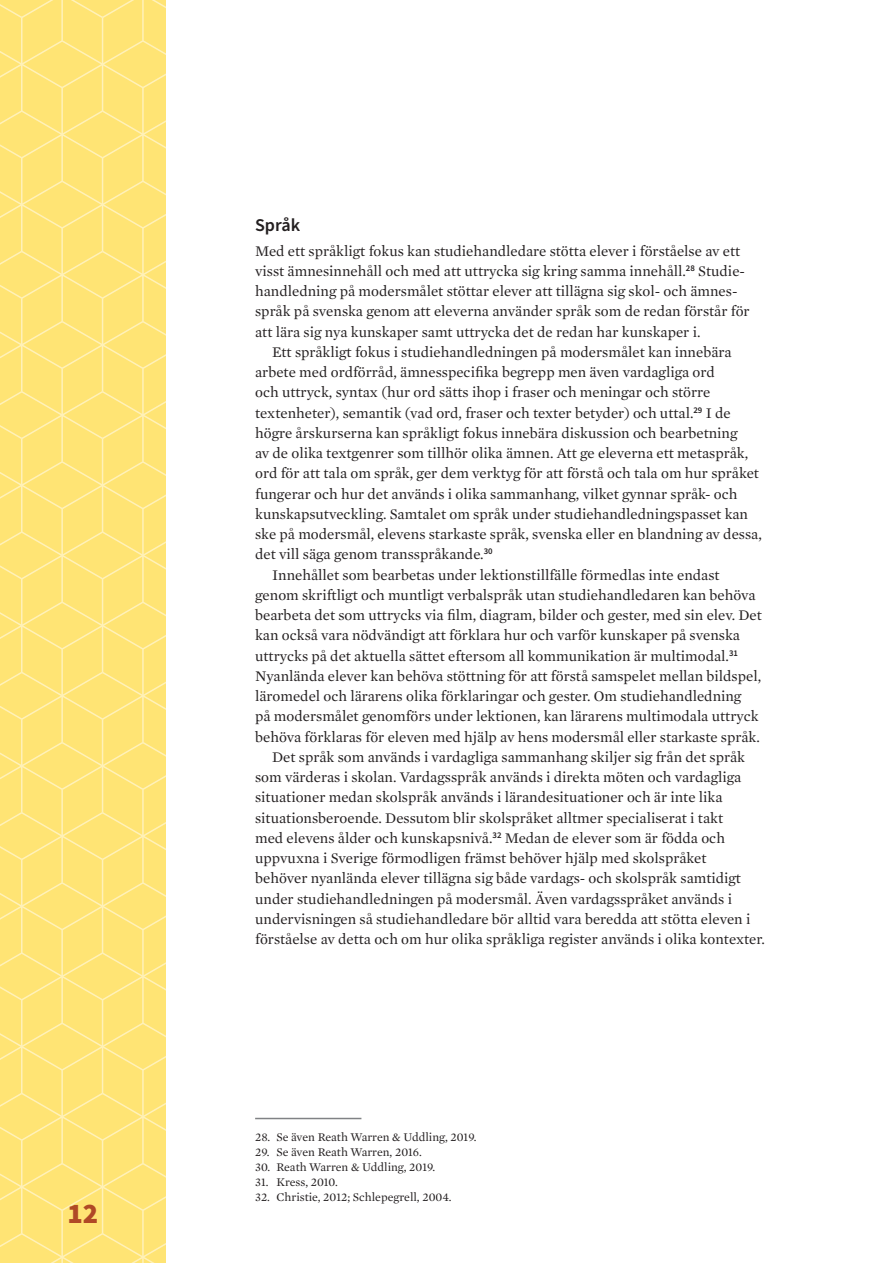
<style>
.page{position:relative;width:893px;height:1263px;background:#fff}
.page>*{position:absolute;margin:0;border:0;box-sizing:border-box;transform-origin:0 0}
.t1{font:900 28.5px "Source Sans Pro";color:#b04926}
.Rubrik_3{font:600 18px "Source Sans Pro";color:#231f20}
.Brödtext_indrag{font:15px/20.2px "Mercury Text G1";color:#231f20}
.Fotnotstext_2-siffri{font:12px "Mercury Text G1";color:#231f20}
</style>
<div class="page">
<div style="left:0;top:0;width:166px;height:1263px;background:#ffe474"></div>
<hr style="left:61px;top:0;width:2px;height:41px;background:#fff">
<hr style="left:21px;top:18px;width:2px;height:46px;background:#fff">
<hr style="left:142px;top:0;width:2px;height:41px;background:#fff">
<hr style="left:102px;top:18px;width:1px;height:46px;background:#fff">
<svg style="left:0;top:0;width:166px;height:20px"></svg>
<hr style="left:21px;top:64px;width:2px;height:47px;background:#fff">
<hr style="left:102px;top:64px;width:1px;height:47px;background:#fff">
<hr style="left:61px;top:88px;width:2px;height:46px;background:#fff">
<hr style="left:142px;top:88px;width:2px;height:46px;background:#fff">
<svg style="left:0;top:39px;width:166px;height:51px"></svg>
<hr style="left:61px;top:134px;width:2px;height:47px;background:#fff">
<hr style="left:21px;top:158px;width:2px;height:47px;background:#fff">
<hr style="left:142px;top:134px;width:2px;height:47px;background:#fff">
<hr style="left:102px;top:158px;width:1px;height:47px;background:#fff">
<svg style="left:0;top:109px;width:166px;height:51px"></svg>
<hr style="left:21px;top:205px;width:2px;height:46px;background:#fff">
<hr style="left:102px;top:205px;width:1px;height:46px;background:#fff">
<hr style="left:61px;top:228px;width:2px;height:47px;background:#fff">
<hr style="left:142px;top:228px;width:2px;height:47px;background:#fff">
<svg style="left:0;top:179px;width:166px;height:51px"></svg>
<hr style="left:61px;top:275px;width:2px;height:47px;background:#fff">
<hr style="left:21px;top:298px;width:2px;height:47px;background:#fff">
<hr style="left:142px;top:275px;width:2px;height:47px;background:#fff">
<hr style="left:102px;top:298px;width:1px;height:47px;background:#fff">
<svg style="left:0;top:249px;width:166px;height:51px"></svg>
<hr style="left:21px;top:345px;width:2px;height:47px;background:#fff">
<hr style="left:102px;top:345px;width:1px;height:47px;background:#fff">
<hr style="left:61px;top:368px;width:2px;height:47px;background:#fff">
<hr style="left:142px;top:368px;width:2px;height:47px;background:#fff">
<svg style="left:0;top:319px;width:166px;height:51px"></svg>
<hr style="left:61px;top:415px;width:2px;height:47px;background:#fff">
<hr style="left:21px;top:438px;width:2px;height:47px;background:#fff">
<hr style="left:142px;top:415px;width:2px;height:47px;background:#fff">
<hr style="left:102px;top:438px;width:1px;height:47px;background:#fff">
<svg style="left:0;top:390px;width:166px;height:50px"></svg>
<hr style="left:21px;top:485px;width:2px;height:47px;background:#fff">
<hr style="left:102px;top:485px;width:1px;height:47px;background:#fff">
<hr style="left:61px;top:509px;width:2px;height:46px;background:#fff">
<hr style="left:142px;top:509px;width:2px;height:46px;background:#fff">
<svg style="left:0;top:460px;width:166px;height:51px"></svg>
<hr style="left:61px;top:555px;width:2px;height:47px;background:#fff">
<hr style="left:21px;top:579px;width:2px;height:47px;background:#fff">
<hr style="left:142px;top:555px;width:2px;height:47px;background:#fff">
<hr style="left:102px;top:579px;width:1px;height:47px;background:#fff">
<svg style="left:0;top:530px;width:166px;height:51px"></svg>
<hr style="left:21px;top:626px;width:2px;height:46px;background:#fff">
<hr style="left:102px;top:626px;width:1px;height:46px;background:#fff">
<hr style="left:61px;top:649px;width:2px;height:47px;background:#fff">
<hr style="left:142px;top:649px;width:2px;height:47px;background:#fff">
<svg style="left:0;top:600px;width:166px;height:51px"></svg>
<hr style="left:61px;top:696px;width:2px;height:46px;background:#fff">
<hr style="left:21px;top:719px;width:2px;height:47px;background:#fff">
<hr style="left:142px;top:696px;width:2px;height:46px;background:#fff">
<hr style="left:102px;top:719px;width:1px;height:47px;background:#fff">
<svg style="left:0;top:670px;width:166px;height:51px"></svg>
<hr style="left:21px;top:766px;width:2px;height:47px;background:#fff">
<hr style="left:102px;top:766px;width:1px;height:47px;background:#fff">
<hr style="left:61px;top:789px;width:2px;height:47px;background:#fff">
<hr style="left:142px;top:789px;width:2px;height:47px;background:#fff">
<svg style="left:0;top:740px;width:166px;height:51px"></svg>
<hr style="left:61px;top:836px;width:2px;height:47px;background:#fff">
<hr style="left:21px;top:859px;width:2px;height:47px;background:#fff">
<hr style="left:142px;top:836px;width:2px;height:47px;background:#fff">
<hr style="left:102px;top:859px;width:1px;height:47px;background:#fff">
<svg style="left:0;top:811px;width:166px;height:50px"></svg>
<hr style="left:21px;top:906px;width:2px;height:47px;background:#fff">
<hr style="left:102px;top:906px;width:1px;height:47px;background:#fff">
<hr style="left:61px;top:930px;width:2px;height:46px;background:#fff">
<hr style="left:142px;top:930px;width:2px;height:46px;background:#fff">
<svg style="left:0;top:881px;width:166px;height:51px"></svg>
<hr style="left:61px;top:976px;width:2px;height:47px;background:#fff">
<hr style="left:21px;top:1000px;width:2px;height:46px;background:#fff">
<hr style="left:142px;top:976px;width:2px;height:47px;background:#fff">
<hr style="left:102px;top:1000px;width:1px;height:46px;background:#fff">
<svg style="left:0;top:951px;width:166px;height:51px"></svg>
<hr style="left:21px;top:1046px;width:2px;height:47px;background:#fff">
<hr style="left:102px;top:1046px;width:1px;height:47px;background:#fff">
<hr style="left:61px;top:1070px;width:2px;height:47px;background:#fff">
<hr style="left:142px;top:1070px;width:2px;height:47px;background:#fff">
<svg style="left:0;top:1021px;width:166px;height:51px"></svg>
<hr style="left:61px;top:1117px;width:2px;height:46px;background:#fff">
<hr style="left:21px;top:1140px;width:2px;height:47px;background:#fff">
<hr style="left:142px;top:1117px;width:2px;height:46px;background:#fff">
<hr style="left:102px;top:1140px;width:1px;height:47px;background:#fff">
<svg style="left:0;top:1091px;width:166px;height:51px"></svg>
<hr style="left:21px;top:1187px;width:2px;height:47px;background:#fff">
<hr style="left:102px;top:1187px;width:1px;height:47px;background:#fff">
<hr style="left:61px;top:1210px;width:2px;height:47px;background:#fff">
<hr style="left:142px;top:1210px;width:2px;height:47px;background:#fff">
<svg style="left:0;top:1161px;width:166px;height:51px"></svg>
<svg style="left:0;top:1232px;width:166px;height:31px"></svg>
<hr style="left:255px;top:1118px;width:106px;height:1px;background:#808285">
<h1 class="t1" style="left:68px;top:1193px;width:32px">12</h1>
<h3 class="Rubrik_3" style="left:255px;top:213px;width:47px">Språk</h3>
<p class="Brödtext_indrag" style="left:255px;top:240px;width:496px">Med ett språkligt fokus kan studiehandledare stötta elever i förståelse av ett visst ämnesinnehåll och med att uttrycka sig kring samma innehåll.<sup>28</sup> Studie&shy;handledning på modersmålet stöttar elever att tillägna sig skol- och ämnes&shy;språk på svenska genom att eleverna använder språk som de redan förstår för att lära sig nya kunskaper samt uttrycka det de redan har kunskaper i.</p>
<p class="Brödtext_indrag" style="left:255px;top:341px;width:508px;text-indent:17px">Ett språkligt fokus i studiehandledningen på modersmålet kan innebära arbete med ordförråd, ämnesspecifika begrepp men även vardagliga ord<br>och uttryck, syntax (hur ord sätts ihop i fraser och meningar och större textenheter), semantik (vad ord, fraser och texter betyder) och uttal.<sup>29</sup> I de högre årskurserna kan språkligt fokus innebära diskussion och bearbetning<br>av de olika textgenrer som tillhör olika ämnen. Att ge eleverna ett metaspråk, ord för att tala om språk, ger dem verktyg för att förstå och tala om hur språket fungerar och hur det används i olika sammanhang, vilket gynnar språk- och kunskapsutveckling. Samtalet om språk under studiehandledningspasset kan ske på modersmål, elevens starkaste språk, svenska eller en blandning av dessa, det vill säga genom transspråkande.<sup>30</sup></p>
<p class="Brödtext_indrag" style="left:255px;top:564px;width:508px;text-indent:17px">Innehållet som bearbetas under lektionstillfälle förmedlas inte endast genom skriftligt och muntligt verbalspråk utan studiehandledaren kan behöva bearbeta det som uttrycks via film, diagram, bilder och gester, med sin elev. Det kan också vara nödvändigt att förklara hur och varför kunskaper på svenska uttrycks på det aktuella sättet eftersom all kommunikation är multimodal.<sup>31<br></sup>Nyanlända elever kan behöva stöttning för att förstå samspelet mellan bildspel, läromedel och lärarens olika förklaringar och gester. Om studiehandledning<br>på modersmålet genomförs under lektionen, kan lärarens multimodala uttryck behöva förklaras för eleven med hjälp av hens modersmål eller starkaste språk.</p>
<p class="Brödtext_indrag" style="left:255px;top:746px;width:511px;text-indent:17px">Det språk som används i vardagliga sammanhang skiljer sig från det språk som värderas i skolan. Vardagsspråk används i direkta möten och vardagliga situationer medan skolspråk används i lärandesituationer och är inte lika situationsberoende. Dessutom blir skolspråket alltmer specialiserat i takt<br>med elevens ålder och kunskapsnivå.<sup>32</sup> Medan de elever som är födda och uppvuxna i Sverige förmodligen främst behöver hjälp med skolspråket<br>behöver nyanlända elever tillägna sig både vardags- och skolspråk samtidigt under studiehandledningen på modersmål. Även vardagsspråket används i undervisningen så studiehandledare bör alltid vara beredda att stötta eleven i förståelse av detta och om hur olika språkliga register används i olika kontexter.</p>
<p class="Fotnotstext_2-siffri" style="left:255px;top:1128px;width:223px">28. Se även Reath Warren &amp; Uddling, 2019.</p>
<p class="Fotnotstext_2-siffri" style="left:255px;top:1143px;width:168px">29. Se även Reath Warren, 2016.</p>
<p class="Fotnotstext_2-siffri" style="left:255px;top:1158px;width:182px">30. Reath Warren &amp; Uddling, 2019.</p>
<p class="Fotnotstext_2-siffri" style="left:255px;top:1173px;width:84px">31. Kress, 2010.</p>
<p class="Fotnotstext_2-siffri" style="left:255px;top:1189px;width:198px">32. Christie, 2012; Schlepegrell, 2004.</p>
</div>
